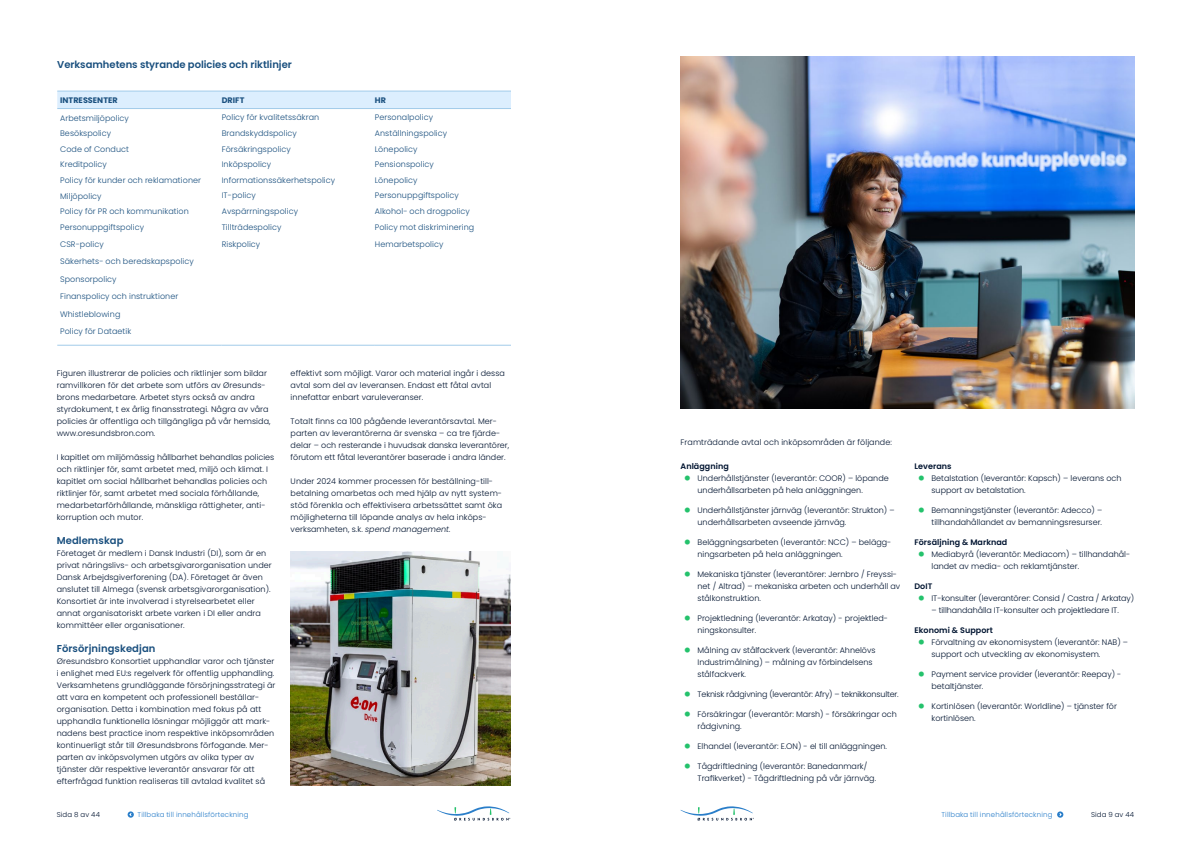
<style>
.page{position:relative;width:1191px;height:842px;background:#fff}
.page>*{position:absolute;margin:0;border:0;box-sizing:border-box;transform-origin:0 0}
.t1{font:600 10px "Poppins";letter-spacing:-.005em;color:#194f7e}
.t2{font:300 8px/12px "Poppins";letter-spacing:.01em;color:#001430}
.t3{font:300 8px/17.5px "Poppins";letter-spacing:.01em;color:#194f7e}
.t4{font:300 8px "Poppins";letter-spacing:-.01em;color:#001430}
.t5{font:600 8px "Poppins";letter-spacing:.005em;color:#001430}
.t6{font:300 8px "Poppins";letter-spacing:-.02em;color:#001430}
.t7{font:700 8px "Poppins";letter-spacing:.005em;color:#194f7e}
.t8{font:300 7px "Poppins";letter-spacing:.02em;color:#2a7ec9}
.t9{font:300 7px "Poppins";letter-spacing:.025em;color:#001430}
.s1{font-style:italic}
.s2{font-weight:900;font-size:14.9px;color:#24c26c}
</style>
<div class="page">
<svg style="left:437px;top:806px;width:73px;height:14px"></svg>
<svg style="left:680px;top:806px;width:74px;height:14px"></svg>
<svg style="left:128px;top:811px;width:6px;height:7px"></svg>
<svg style="left:1057px;top:811px;width:6px;height:7px"></svg>
<div style="left:57px;top:92px;width:454px;height:16px;background:#dceefe"></div>
<hr style="left:57px;top:108px;width:165px;height:1px;background:#a1cbea">
<hr style="left:222px;top:108px;width:153px;height:1px;background:#a1cbea">
<hr style="left:375px;top:108px;width:136px;height:1px;background:#a1cbea">
<hr style="left:57px;top:91px;width:165px;height:1px;background:#a1cbea">
<hr style="left:222px;top:91px;width:153px;height:1px;background:#a1cbea">
<hr style="left:375px;top:91px;width:136px;height:1px;background:#a1cbea">
<hr style="left:57px;top:345px;width:165px;height:1px;background:#a1cbea">
<hr style="left:222px;top:345px;width:153px;height:1px;background:#a1cbea">
<hr style="left:375px;top:345px;width:136px;height:1px;background:#a1cbea">
<img style="left:291px;top:551px;width:219px;height:234px">
<img style="left:680px;top:57px;width:454px;height:351px">
<p class="t1" style="left:57px;top:59px;width:236px">Verksamhetens styrande policies och riktlinjer</p>
<p class="t7" style="left:60px;top:95px;width:59px">INTRESSENTER</p>
<p class="t7" style="left:222px;top:95px;width:24px">DRIFT</p>
<p class="t7" style="left:375px;top:95px;width:13px">HR</p>
<p class="t3" style="left:60px;top:109px;width:70px">Arbetsmiljöpolicy</p>
<p class="t3" style="left:222px;top:109px;width:99px">Policy för kvalitetssäkran</p>
<p class="t3" style="left:375px;top:109px;width:60px">Personalpolicy</p>
<p class="t3" style="left:60px;top:125px;width:53px">Besökspolicy</p>
<p class="t3" style="left:222px;top:124px;width:77px">Brandskyddspolicy</p>
<p class="t3" style="left:375px;top:124px;width:74px">Anställningspolicy</p>
<p class="t3" style="left:60px;top:140px;width:70px">Code of Conduct</p>
<p class="t3" style="left:222px;top:140px;width:71px">Försäkringspolicy</p>
<p class="t3" style="left:375px;top:140px;width:44px">Lönepolicy</p>
<p class="t3" style="left:60px;top:156px;width:48px">Kreditpolicy</p>
<p class="t3" style="left:222px;top:156px;width:51px">Inköpspolicy</p>
<p class="t3" style="left:375px;top:156px;width:61px">Pensionspolicy</p>
<p class="t3" style="left:60px;top:171px;width:142px">Policy för kunder och reklamationer</p>
<p class="t3" style="left:222px;top:171px;width:115px">Informationssäkerhetspolicy</p>
<p class="t3" style="left:375px;top:171px;width:44px">Lönepolicy</p>
<p class="t3" style="left:60px;top:187px;width:43px">Miljöpolicy</p>
<p class="t3" style="left:222px;top:187px;width:36px">IT-policy</p>
<p class="t3" style="left:375px;top:187px;width:85px">Personuppgiftspolicy</p>
<p class="t3" style="left:60px;top:203px;width:130px">Policy för PR och kommunikation</p>
<p class="t3" style="left:222px;top:202px;width:78px">Avspärrningspolicy</p>
<p class="t3" style="left:375px;top:202px;width:96px">Alkohol- och drogpolicy</p>
<p class="t3" style="left:60px;top:218px;width:85px">Personuppgiftspolicy</p>
<p class="t3" style="left:222px;top:218px;width:61px">Tillträdespolicy</p>
<p class="t3" style="left:375px;top:218px;width:101px">Policy mot diskriminering</p>
<p class="t3" style="left:60px;top:235px;width:45px">CSR-policy</p>
<p class="t3" style="left:222px;top:235px;width:40px">Riskpolicy</p>
<p class="t3" style="left:375px;top:235px;width:70px">Hemarbetspolicy</p>
<p class="t3" style="left:60px;top:253px;width:135px">Säkerhets- och beredskapspolicy<br>Sponsorpolicy<br>Finanspolicy och instruktioner<br>Whistleblowing<br>Policy för Dataetik</p>
<p class="t2" style="left:57px;top:367px;width:215px">Figuren illustrerar de policies och riktlinjer som bildar ramvillkoren för det arbete som utförs av Øresunds&shy;brons medarbetare. Arbetet styrs också av andra styrdokument, t ex årlig finansstrategi. Några av våra policies är offentliga och tillgängliga på vår hemsida, www.oresundsbron.com.</p>
<p class="t2" style="left:57px;top:451px;width:219px">I kapitlet om miljömässig hållbarhet behandlas policies och riktlinjer för, samt arbetet med, miljö och klimat. I kapitlet om social hållbarhet behandlas policies och riktlinjer för, samt arbetet med sociala förhållande, medarbetarförhållande, mänskliga rättigheter, anti&shy;korruption och mutor.</p>
<p class="t1" style="left:57px;top:535px;width:68px">Medlemskap</p>
<p class="t2" style="left:57px;top:547px;width:216px">Företaget är medlem i Dansk Industri (DI), som är en privat näringslivs- och arbetsgivarorganisation under Dansk Arbejdsgiverforening (DA). Företaget är även anslutet till Almega (svensk arbetsgivarorganisation).<br>Konsortiet är inte involverad i styrelsearbetet eller annat organisatoriskt arbete varken i DI eller andra kommittéer eller organisationer.</p>
<p class="t1" style="left:57px;top:643px;width:100px">Försörjningskedjan</p>
<p class="t2" style="left:57px;top:655px;width:220px">Øresundsbro Konsortiet upphandlar varor och tjänster i enlighet med EU:s regelverk för offentlig upphandling.<br>Verksamhetens grundläggande försörjningsstrategi är att vara en kompetent och professionell beställar&shy;organisation. Detta i kombination med fokus på att upphandla funktionella lösningar möjliggör att mark&shy;nadens best practice inom respektive inköpsområden kontinuerligt står till Øresundsbrons förfogande. Mer&shy;parten av inköpsvolymen utgörs av olika typer av tjänster där respektive leverantör ansvarar för att efterfrågad funktion realiseras till avtalad kvalitet så</p>
<p class="t2" style="left:291px;top:367px;width:216px">effektivt som möjligt. Varor och material ingår i dessa avtal som del av leveransen. Endast ett fåtal avtal innefattar enbart varuleveranser.</p>
<p class="t2" style="left:291px;top:415px;width:220px">Totalt finns ca 100 pågående leverantörsavtal. Mer&shy;parten av leverantörerna är svenska – ca tre fjärde&shy;delar – och resterande i huvudsak danska leverantörer, förutom ett fåtal leverantörer baserade i andra länder.</p>
<p class="t2" style="left:291px;top:475px;width:213px">Under 2024 kommer processen för beställning-till&shy;betalning omarbetas och med hjälp av nytt system&shy;stöd förenkla och effektivisera arbetssättet samt öka möjligheterna till löpande analys av hela inköps&shy;verksamheten, s.k. <span class="s1">spend management.</span></p>
<p class="t2" style="left:680px;top:436px;width:213px">Framträdande avtal och inköpsområden är följande:</p>
<p class="t5" style="left:680px;top:462px;width:50px">Anläggning</p>
<p class="t2" style="left:697px;top:472px;width:193px;text-indent:-14px"><span class="s2">•</span> Underhållstjänster (leverantör: COOR) – löpande underhållsarbeten på hela anläggningen.</p>
<p class="t2" style="left:697px;top:504px;width:199px;text-indent:-14px"><span class="s2">•</span> Underhållstjänster järnväg (leverantör: Strukton) – underhållsarbeten avseende järnväg.</p>
<p class="t2" style="left:697px;top:536px;width:195px;text-indent:-14px"><span class="s2">•</span> Beläggningsarbeten (leverantör: NCC) – belägg&shy;ningsarbeten på hela anläggningen.</p>
<p class="t2" style="left:697px;top:568px;width:204px;text-indent:-14px"><span class="s2">•</span> Mekaniska tjänster (leverantörer: Jernbro / Freyssi&shy;net / Altrad) – mekaniska arbeten och underhåll av stålkonstruktion.</p>
<p class="t2" style="left:697px;top:612px;width:192px;text-indent:-14px"><span class="s2">•</span> Projektledning (leverantör: Arkatay) - projektled&shy;ningskonsulter.</p>
<p class="t2" style="left:697px;top:644px;width:179px;text-indent:-14px"><span class="s2">•</span> Målning av stålfackverk (leverantör: Ahnelövs<br>Industrimålning) – målning av förbindelsens stålfackverk.</p>
<p class="t6" style="left:683px;top:690px;width:217px"><span class="s2">•</span> Teknisk rådgivning (leverantör: Afry) – teknikkonsulter.</p>
<p class="t2" style="left:697px;top:708px;width:201px;text-indent:-14px"><span class="s2">•</span> Försäkringar (leverantör: Marsh) - försäkringar och rådgivning.</p>
<p class="t2" style="left:683px;top:740px;width:205px"><span class="s2">•</span> Elhandel (leverantör: E.ON) - el till anläggningen.</p>
<p class="t2" style="left:697px;top:760px;width:180px;text-indent:-14px"><span class="s2">•</span> Tågdriftledning (leverantör: Banedanmark/<br>Trafikverket) - Tågdriftledning på vår järnväg.</p>
<p class="t5" style="left:914px;top:462px;width:39px">Leverans</p>
<p class="t2" style="left:931px;top:472px;width:191px;text-indent:-14px"><span class="s2">•</span> Betalstation (leverantör: Kapsch) – leverans och support av betalstation.</p>
<p class="t2" style="left:917px;top:504px;width:186px;text-align:right"><span class="s2">•</span> Bemanningstjänster (leverantör: Adecco) – tillhandahållandet av bemanningsresurser.</p>
<p class="t5" style="left:914px;top:538px;width:94px">Försäljning &amp; Marknad</p>
<p class="t2" style="left:931px;top:548px;width:200px;text-indent:-14px"><span class="s2">•</span> Mediabyrå (leverantör: Mediacom) – tillhandahål&shy;landet av media- och reklamtjänster.</p>
<p class="t5" style="left:914px;top:582px;width:19px">DoIT</p>
<p class="t4" style="left:917px;top:594px;width:218px"><span class="s2">•</span> IT-konsulter (leverantörer: Consid / Castra / Arkatay)</p>
<p class="t4" style="left:931px;top:606px;width:189px">– tillhandahålla IT-konsulter och projektledare IT.</p>
<p class="t5" style="left:914px;top:626px;width:80px">Ekonomi &amp; Support</p>
<p class="t2" style="left:931px;top:636px;width:198px;text-indent:-14px"><span class="s2">•</span> Förvaltning av ekonomisystem (leverantör: NAB) – support och utveckling av ekonomisystem.</p>
<p class="t2" style="left:931px;top:668px;width:191px;text-indent:-14px"><span class="s2">•</span> Payment service provider (leverantör: Reepay) - betaltjänster.</p>
<p class="t2" style="left:931px;top:700px;width:187px;text-indent:-14px"><span class="s2">•</span> Kortinlösen (leverantör: Worldline) – tjänster för kortinlösen.</p>
<p class="t9" style="left:57px;top:810px;width:45px">Sida 8 av 44</p>
<p class="t8" style="left:137px;top:810px;width:113px">Tillbaka till innehållsförteckning</p>
<p class="t8" style="left:941px;top:810px;width:113px">Tillbaka till innehållsförteckning</p>
<p class="t9" style="left:1091px;top:810px;width:45px">Sida 9 av 44</p>
</div>
